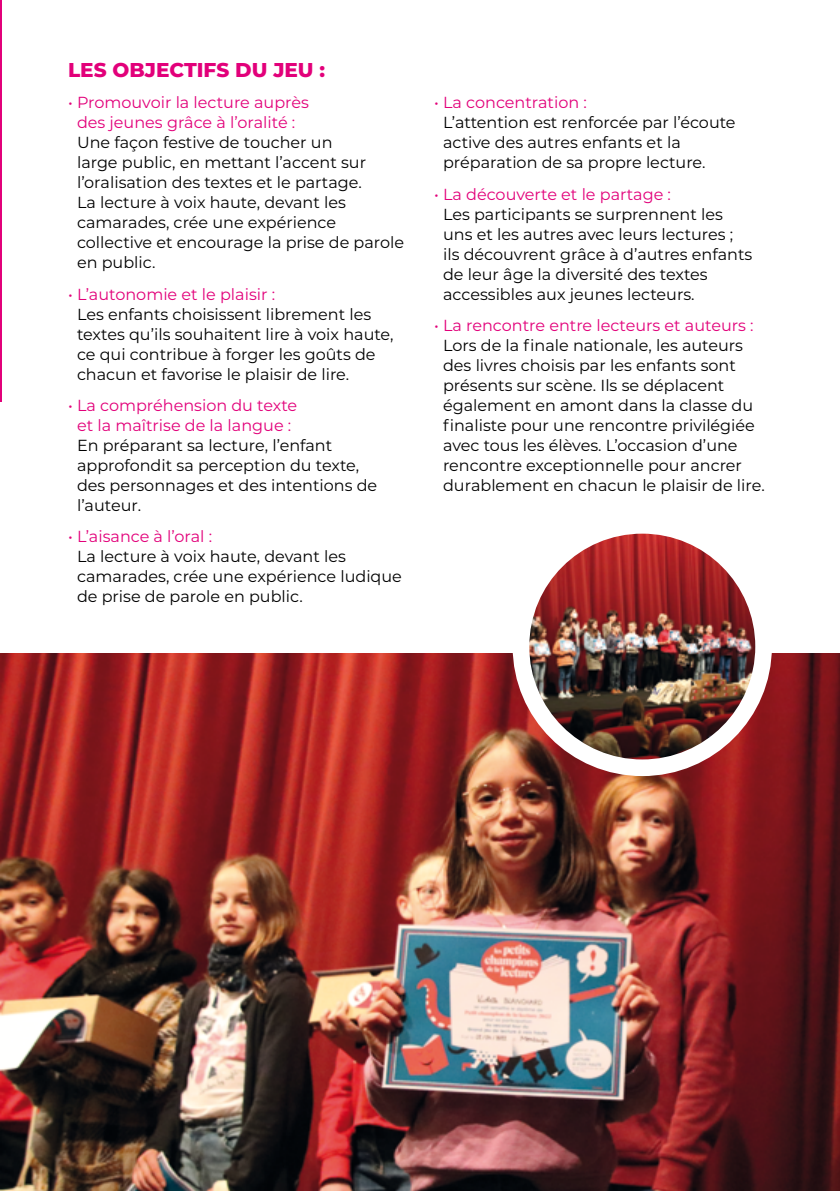
<style>
.page{position:relative;width:840px;height:1191px;background:#fff}
.page>*{position:absolute;margin:0;border:0;box-sizing:border-box;transform-origin:0 0}
.t1{font:800 20px "Montserrat";color:#e2007a}
.t2{font:16px/20px "Montserrat";color:#000}
.t3{font:16px/20px "Montserrat";color:#e2007a;text-align:center}
</style>
<div class="page">
<hr style="left:0;top:0;width:1px;height:401px;background:#e2007a">
<img style="left:0;top:653px;width:839px;height:538px">
<img style="left:520px;top:525px;width:243px;height:242px;border-radius:121px">
<div style="left:512px;top:517px;width:259px;height:259px;border:17px solid #fff;border-radius:50%"></div>
<p class="t1" style="left:68px;top:55px;width:258px">LES OBJECTIFS DU JEU :</p>
<p class="t3" style="left:68px;top:92px;width:242px">• Promouvoir la lecture auprès des jeunes grâce à l’oralité :</p>
<p class="t2" style="left:77px;top:132px;width:328px">Une façon festive de toucher un<br>large public, en mettant l’accent sur l’oralisation des textes et le partage.<br>La lecture à voix haute, devant les camarades, crée une expérience collective et encourage la prise de parole en public.</p>
<p class="t3" style="left:68px;top:283px;width:208px">• L’autonomie et le plaisir :</p>
<p class="t2" style="left:77px;top:303px;width:318px">Les enfants choisissent librement les textes qu’ils souhaitent lire à voix haute, ce qui contribue à forger les goûts de chacun et favorise le plaisir de lire.</p>
<p class="t3" style="left:68px;top:395px;width:230px">• La compréhension du texte et la maîtrise de la langue :</p>
<p class="t2" style="left:77px;top:435px;width:301px">En préparant sa lecture, l’enfant approfondit sa perception du texte, des personnages et des intentions de l’auteur.</p>
<p class="t3" style="left:68px;top:526px;width:145px">• L’aisance à l’oral :</p>
<p class="t2" style="left:77px;top:546px;width:326px">La lecture à voix haute, devant les camarades, crée une expérience ludique de prise de parole en public.</p>
<p class="t3" style="left:434px;top:92px;width:154px">• La concentration :</p>
<p class="t2" style="left:443px;top:112px;width:294px">L’attention est renforcée par l’écoute active des autres enfants et la préparation de sa propre lecture.</p>
<p class="t3" style="left:434px;top:183px;width:238px">• La découverte et le partage :</p>
<p class="t2" style="left:443px;top:203px;width:310px">Les participants se surprennent les uns et les autres avec leurs lectures ; ils découvrent grâce à d’autres enfants de leur âge la diversité des textes accessibles aux jeunes lecteurs.</p>
<p class="t3" style="left:434px;top:315px;width:321px">• La rencontre entre lecteurs et auteurs :</p>
<p class="t2" style="left:443px;top:335px;width:323px">Lors de la finale nationale, les auteurs des livres choisis par les enfants sont présents sur scène. Ils se déplacent également en amont dans la classe du finaliste pour une rencontre privilégiée avec tous les élèves. L’occasion d’une rencontre exceptionnelle pour ancrer durablement en chacun le plaisir de lire.</p>
</div>
